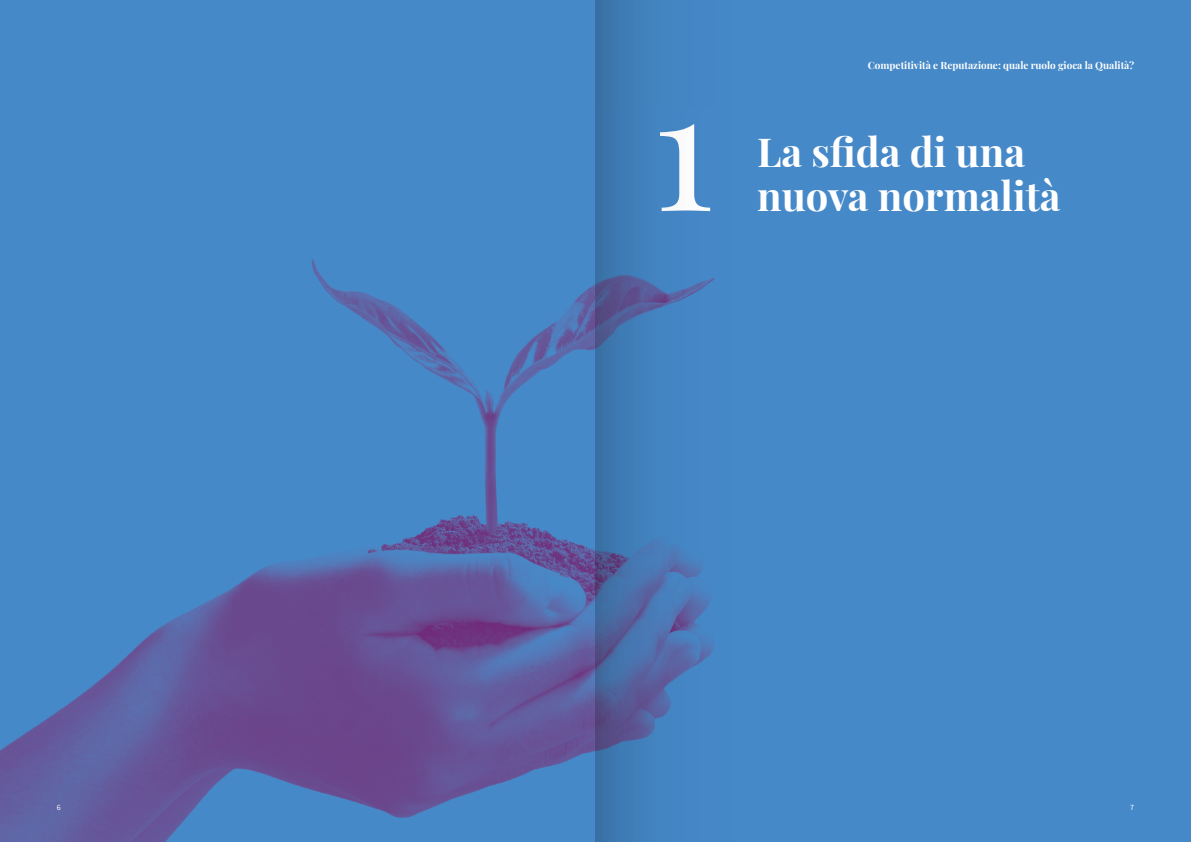
<style>
.page{position:relative;width:1191px;height:842px;background:#4689c8}
.page>*{position:absolute;margin:0;border:0;box-sizing:border-box;transform-origin:0 0}
.t1{font:165.9px "Playfair Display";color:#fff}
.t2{font:700 40px "Playfair Display";color:#fff}
.t3{font:700 10px "Playfair Display";color:#fff}
.t4{font:8px "Source Sans Pro";color:#fff}
</style>
<div class="page">
<img style="left:0;top:259px;width:595px;height:583px">
<svg style="left:595px;top:0;width:120px;height:842px"></svg>
<h1 class="t1" style="left:652px;top:19px;width:63px">1</h1>
<p class="t3" style="left:868px;top:58px;width:268px">Competitività e Reputazione: quale ruolo gioca la Qualità?</p>
<h2 class="t2" style="left:757px;top:121px;width:269px">La sfida di una</h2>
<h2 class="t2" style="left:757px;top:165px;width:305px">nuova normalità</h2>
<p class="t4" style="left:57px;top:802px;width:5px">6</p>
<p class="t4" style="left:1130px;top:802px;width:5px">7</p>
</div>
